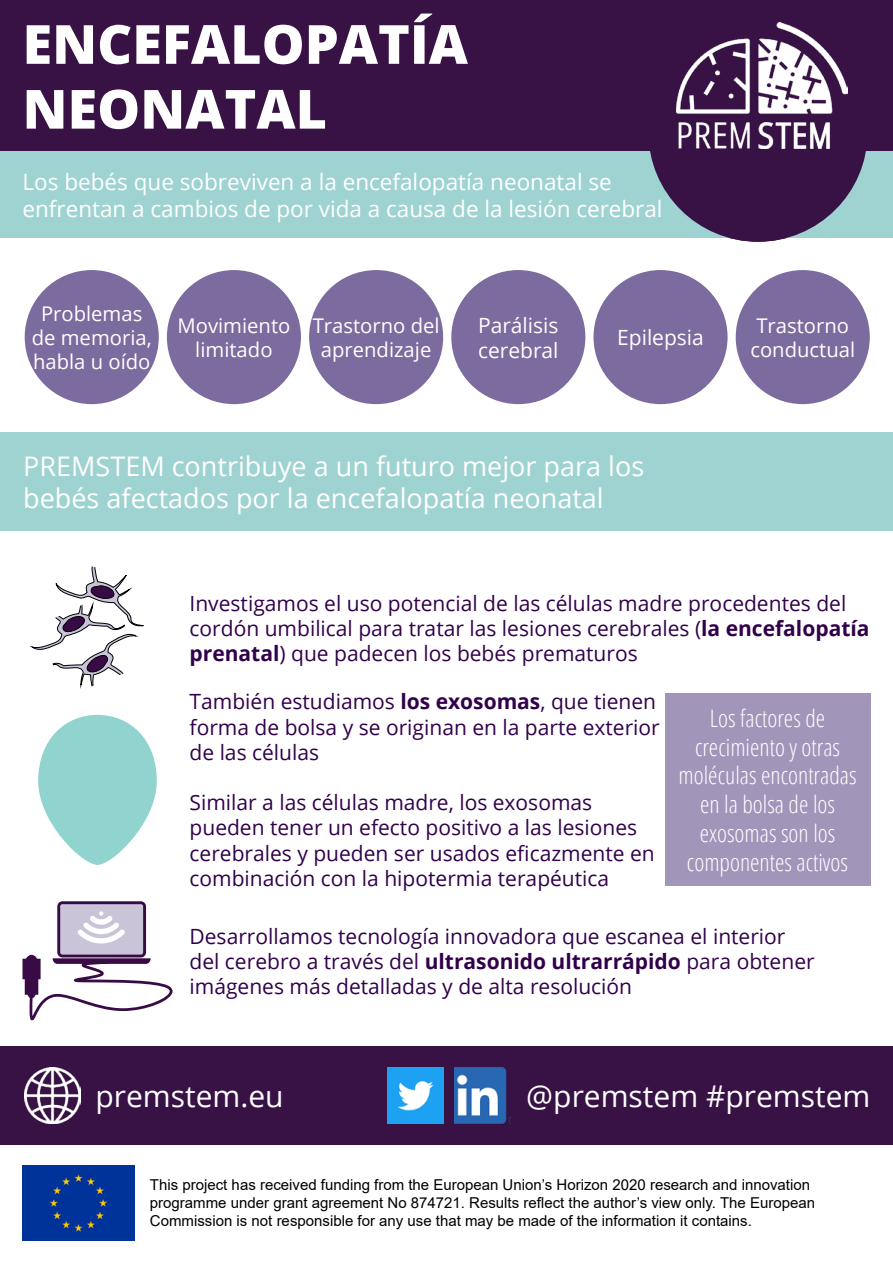
<style>
.page{position:relative;width:893px;height:1263px;background:#fff}
.page>*{position:absolute;margin:0;border:0;box-sizing:border-box;transform-origin:0 0}
.t1{font:800 54px/64.8px "Open Sans";color:#fff}
.t2{font:30px "Open Sans";color:#fff}
.t3{font:27px/32.4px "Open Sans";color:#fff}
.t4{font:300 24px/28.8px "Open Sans Condensed";color:#fff;text-align:center}
.t5{font:22.5px/27px "Open Sans";color:#fff}
.t6{font:21px/25.2px "Open Sans";color:#32004b}
.t7{font:21px/25.2px "Open Sans";color:#fff}
.t8{font:20.25px/24.3px "Open Sans";color:#fff;text-align:center}
.t9{font:15px/18px "Arial";color:#000}
.s1{font-weight:700}
</style>
<div class="page">
<div style="left:0;top:0;width:893px;height:151px;background:#381145"></div>
<div style="left:23px;top:1165px;width:112px;height:75px;background:#039"></div>
<div style="left:0;top:152px;width:893px;height:86px;background:#9fd3d1"></div>
<div style="left:648px;top:23px;width:220px;height:219px;background:#381145;border-radius:50%"></div>
<img style="left:676px;top:23px;width:172px;height:125px">
<div style="left:0;top:1046px;width:893px;height:98px;background:#381145"></div>
<img style="left:24px;top:1067px;width:56px;height:56px">
<img style="left:388px;top:1067px;width:56px;height:56px">
<img style="left:455px;top:1067px;width:56px;height:56px">
<svg style="left:22px;top:901px;width:150px;height:119px"></svg>
<svg style="left:38px;top:715px;width:119px;height:150px"></svg>
<svg style="left:30px;top:566px;width:115px;height:123px"></svg>
<div style="left:25px;top:270px;width:134px;height:134px;background:#7c6b9e;border-radius:50%"></div>
<div style="left:167px;top:270px;width:134px;height:134px;background:#7c6b9e;border-radius:50%"></div>
<div style="left:309px;top:270px;width:134px;height:134px;background:#7c6b9e;border-radius:50%"></div>
<div style="left:451px;top:270px;width:134px;height:134px;background:#7c6b9e;border-radius:50%"></div>
<div style="left:593px;top:270px;width:135px;height:134px;background:#7c6b9e;border-radius:50%"></div>
<div style="left:736px;top:270px;width:134px;height:134px;background:#7c6b9e;border-radius:50%"></div>
<div style="left:0;top:432px;width:893px;height:99px;background:#9fd3d1"></div>
<div style="left:665px;top:693px;width:205px;height:193px;background:#a195ba"></div>
<h1 class="t1" style="left:22px;top:9px;width:447px">ENCEFALOPATÍA<br>NEONATAL</h1>
<p class="t5" style="left:22px;top:167px;width:642px">Los bebés que sobreviven a la encefalopatía neonatal se enfrentan a cambios de por vida a causa de la lesión cerebral</p>
<p class="t8" style="left:32px;top:300px;width:121px">Problemas de memoria, habla u oído</p>
<p class="t8" style="left:177px;top:313px;width:114px">Movimiento limitado</p>
<p class="t8" style="left:313px;top:313px;width:128px">Trastorno del aprendizaje</p>
<p class="t7" style="left:478px;top:312px;width:82px">Parálisis cerebral</p>
<p class="t7" style="left:617px;top:324px;width:88px">Epilepsia</p>
<p class="t8" style="left:750px;top:313px;width:106px;text-align:left">Trastorno conductual</p>
<p class="t3" style="left:23px;top:449px;width:622px">PREMSTEM contribuye a un futuro mejor para los bebés afectados por la encefalopatía neonatal</p>
<p class="t6" style="left:190px;top:590px;width:681px">Investigamos el uso potencial de las células madre procedentes del cordón umbilical para tratar las lesiones cerebrales (<span class="s1">la encefalopatía prenatal</span>) que padecen los bebés prematuros</p>
<p class="t6" style="left:190px;top:689px;width:472px">También estudiamos <span class="s1">los exosomas</span>, que tienen forma de bolsa y se originan en la parte exterior de las células</p>
<p class="t6" style="left:190px;top:789px;width:467px">Similar a las células madre, los exosomas pueden tener un efecto positivo a las lesiones cerebrales y pueden ser usados eficazmente en combinación con la hipotermia terapéutica</p>
<p class="t6" style="left:190px;top:923px;width:627px">Desarrollamos tecnología innovadora que escanea el interior del cerebro a través del <span class="s1">ultrasonido ultrarrápido</span> para obtener imágenes más detalladas y de alta resolución</p>
<p class="t4" style="left:679px;top:703px;width:179px">Los factores de crecimiento y otras moléculas encontradas en la bolsa de los exosomas son los componentes activos</p>
<h2 class="t2" style="left:95px;top:1075px;width:190px">premstem.eu</h2>
<h2 class="t2" style="left:526px;top:1075px;width:346px">@premstem #premstem</h2>
<p class="t9" style="left:150px;top:1176px;width:667px">This project has received funding from the European Union’s Horizon 2020 research and innovation programme under grant agreement No 874721. Results reflect the author’s view only. The European<br>Commission is not responsible for any use that may be made of the information it contains.</p>
</div>
